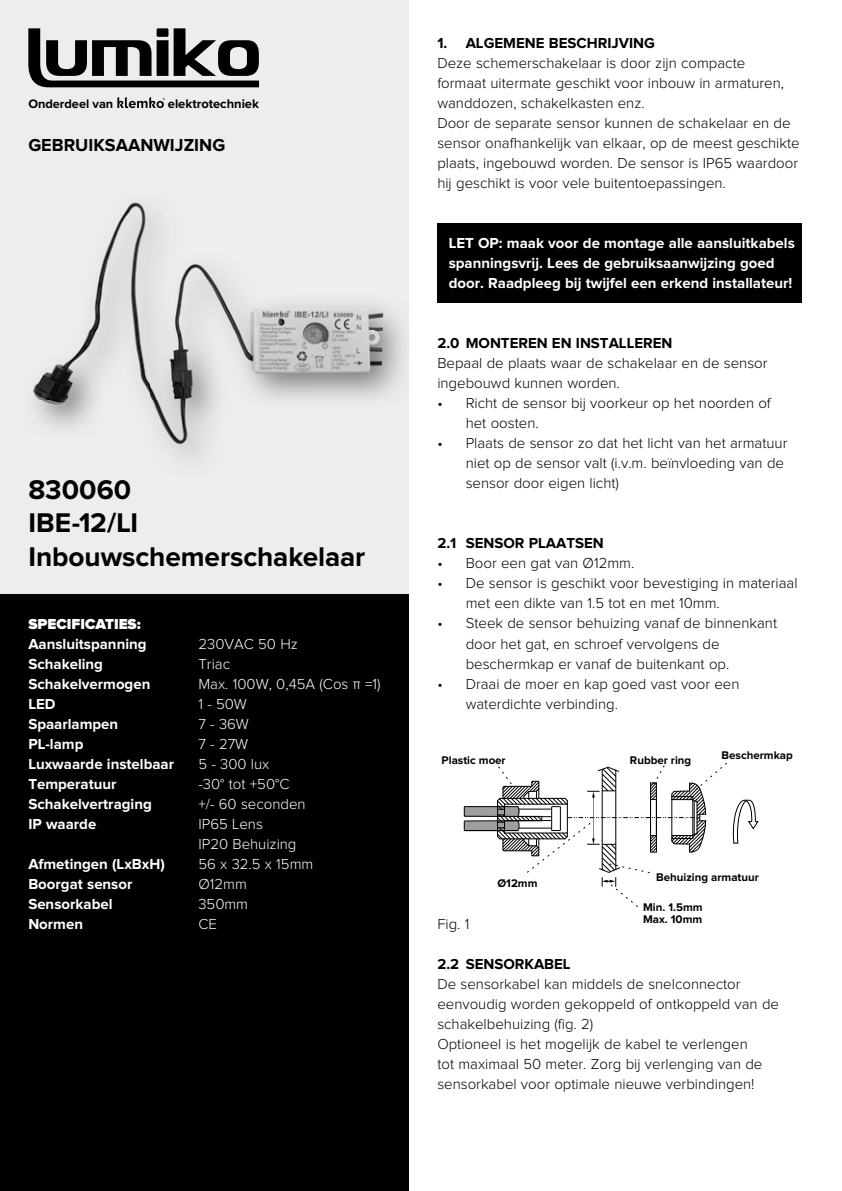
<style>
.page{position:relative;width:842px;height:1191px;background:#fff}
.page>*{position:absolute;margin:0;border:0;box-sizing:border-box;transform-origin:0 0}
.t1{font:700 28px/33.6px "Proxima Nova";letter-spacing:-.005em;color:#000}
.t2{font:700 18px "Proxima Nova";color:#000}
.t3{font:300 15px/20px "Proxima Nova";color:#000}
.t4{font:700 15px/20px "Proxima Nova";color:#fff}
.t5{font:300 15px/20px "Proxima Nova";color:#fff}
.t6{font:700 15px "Proxima Nova";color:#000}
.t7{font:900 15px "Proxima Nova";color:#fff}
.t8{font:700 13px "Proxima Nova";color:#000}
.t9{font:700 12.8px "Proxima Nova";color:#000}
.t10{font:700 11.4px/12.4px "Proxima Nova";color:#000}
</style>
<div class="page">
<div style="left:0;top:0;width:409px;height:594px;background:#eceded"></div>
<div style="left:437px;top:223px;width:365px;height:80px;background:#000"></div>
<div style="left:0;top:594px;width:409px;height:597px;background:#000"></div>
<svg style="left:464px;top:762px;width:295px;height:145px"></svg>
<img style="left:33px;top:209px;width:371px;height:249px">
<img style="left:33px;top:202px;width:111px;height:30px">
<svg style="left:28px;top:28px;width:231px;height:59px"></svg>
<div style="left:157px;top:28px;width:11px;height:9px;background:#000;border-radius:2px"></div>
<svg style="left:117px;top:97px;width:48px;height:11px"></svg>
<p class="t9" style="left:28px;top:98px;width:86px">Onderdeel van</p>
<p class="t8" style="left:168px;top:98px;width:93px">elektrotechniek</p>
<p class="t2" style="left:28px;top:137px;width:198px">GEBRUIKSAANWIJZING</p>
<h1 class="t1" style="left:28px;top:473px;width:338px">830060<br>IBE-12/LI<br>Inbouwschemerschakelaar</h1>
<p class="t7" style="left:28px;top:616px;width:114px">SPECIFICATIES:</p>
<p class="t4" style="left:28px;top:634px;width:120px">Aansluitspanning</p>
<p class="t5" style="left:198px;top:634px;width:101px">230VAC 50 Hz</p>
<p class="t4" style="left:28px;top:654px;width:76px">Schakeling</p>
<p class="t5" style="left:198px;top:654px;width:33px">Triac</p>
<p class="t4" style="left:28px;top:674px;width:124px">Schakelvermogen</p>
<p class="t5" style="left:198px;top:674px;width:184px">Max. 100W, 0,45A (Cos π =1)</p>
<p class="t4" style="left:28px;top:694px;width:29px">LED</p>
<p class="t5" style="left:198px;top:694px;width:50px">1 - 50W</p>
<p class="t4" style="left:28px;top:714px;width:91px">Spaarlampen</p>
<p class="t5" style="left:198px;top:714px;width:52px">7 - 36W</p>
<p class="t4" style="left:28px;top:734px;width:57px">PL-lamp</p>
<p class="t5" style="left:198px;top:734px;width:51px">7 - 27W</p>
<p class="t4" style="left:28px;top:754px;width:147px">Luxwaarde instelbaar</p>
<p class="t5" style="left:198px;top:754px;width:72px">5 - 300 lux</p>
<p class="t4" style="left:28px;top:774px;width:90px">Temperatuur</p>
<p class="t5" style="left:198px;top:774px;width:92px">-30° tot +50°C</p>
<p class="t4" style="left:28px;top:794px;width:125px">Schakelvertraging</p>
<p class="t5" style="left:198px;top:794px;width:109px">+/- 60 seconden</p>
<p class="t4" style="left:28px;top:814px;width:70px">IP waarde</p>
<p class="t5" style="left:198px;top:814px;width:100px">IP65 Lens<br>IP20 Behuizing</p>
<p class="t4" style="left:28px;top:854px;width:138px">Afmetingen (LxBxH)</p>
<p class="t5" style="left:198px;top:854px;width:116px">56 x 32.5 x 15mm</p>
<p class="t4" style="left:28px;top:874px;width:106px">Boorgat sensor</p>
<p class="t5" style="left:198px;top:874px;width:50px">Ø12mm</p>
<p class="t4" style="left:28px;top:894px;width:86px">Sensorkabel</p>
<p class="t5" style="left:198px;top:894px;width:51px">350mm</p>
<p class="t4" style="left:28px;top:914px;width:56px">Normen</p>
<p class="t5" style="left:198px;top:914px;width:20px">CE</p>
<p class="t6" style="left:437px;top:36px;width:219px">1. ALGEMENE BESCHRIJVING</p>
<p class="t3" style="left:437px;top:54px;width:364px">Deze schemerschakelaar is door zijn compacte<br>formaat uitermate geschikt voor inbouw in armaturen, wanddozen, schakelkasten enz.<br>Door de separate sensor kunnen de schakelaar en de sensor onafhankelijk van elkaar, op de meest geschikte plaats, ingebouwd worden. De sensor is IP65 waardoor hij geschikt is voor vele buitentoepassingen.</p>
<p class="t4" style="left:449px;top:234px;width:348px">LET OP: maak voor de montage alle aansluitkabels spanningsvrij. Lees de gebruiksaanwijzing goed door. Raadpleeg bij twijfel een erkend installateur!</p>
<p class="t6" style="left:437px;top:336px;width:237px">2.0 MONTEREN EN INSTALLEREN</p>
<p class="t3" style="left:437px;top:354px;width:332px">Bepaal de plaats waar de schakelaar en de sensor ingebouwd kunnen worden.</p>
<p class="t3" style="left:466px;top:394px;width:307px;text-indent:-28px">• Richt de sensor bij voorkeur op het noorden of het oosten.</p>
<p class="t3" style="left:466px;top:434px;width:323px;text-indent:-28px">• Plaats de sensor zo dat het licht van het armatuur niet op de sensor valt (i.v.m. beïnvloeding van de sensor door eigen licht)</p>
<p class="t6" style="left:437px;top:536px;width:168px">2.1 SENSOR PLAATSEN</p>
<p class="t3" style="left:437px;top:554px;width:199px">• Boor een gat van Ø12mm.</p>
<p class="t3" style="left:466px;top:574px;width:333px;text-indent:-28px">• De sensor is geschikt voor bevestiging in materiaal met een dikte van 1.5 tot en met 10mm.</p>
<p class="t3" style="left:466px;top:614px;width:313px;text-indent:-28px">• Steek de sensor behuizing vanaf de binnenkant door het gat, en schroef vervolgens de beschermkap er vanaf de buitenkant op.</p>
<p class="t3" style="left:466px;top:674px;width:275px;text-indent:-28px">• Draai de moer en kap goed vast voor een waterdichte verbinding.</p>
<p class="t10" style="left:442px;top:754px;width:66px">Plastic moer</p>
<p class="t3" style="left:437px;top:914px;width:34px">Fig. 1</p>
<p class="t10" style="left:497px;top:878px;width:42px">Ø12mm</p>
<p class="t10" style="left:630px;top:754px;width:63px">Rubber ring</p>
<p class="t10" style="left:722px;top:750px;width:73px">Beschermkap</p>
<p class="t10" style="left:656px;top:871px;width:104px">Behuizing armatuur</p>
<p class="t10" style="left:643px;top:901px;width:61px">Min. 1.5mm<br>Max. 10mm</p>
<p class="t6" style="left:437px;top:956px;width:135px">2.2 SENSORKABEL</p>
<p class="t3" style="left:437px;top:974px;width:343px">De sensorkabel kan middels de snelconnector eenvoudig worden gekoppeld of ontkoppeld van de schakelbehuizing (fig. 2)<br>Optioneel is het mogelijk de kabel te verlengen<br>tot maximaal 50 meter. Zorg bij verlenging van de sensorkabel voor optimale nieuwe verbindingen!</p>
</div>
